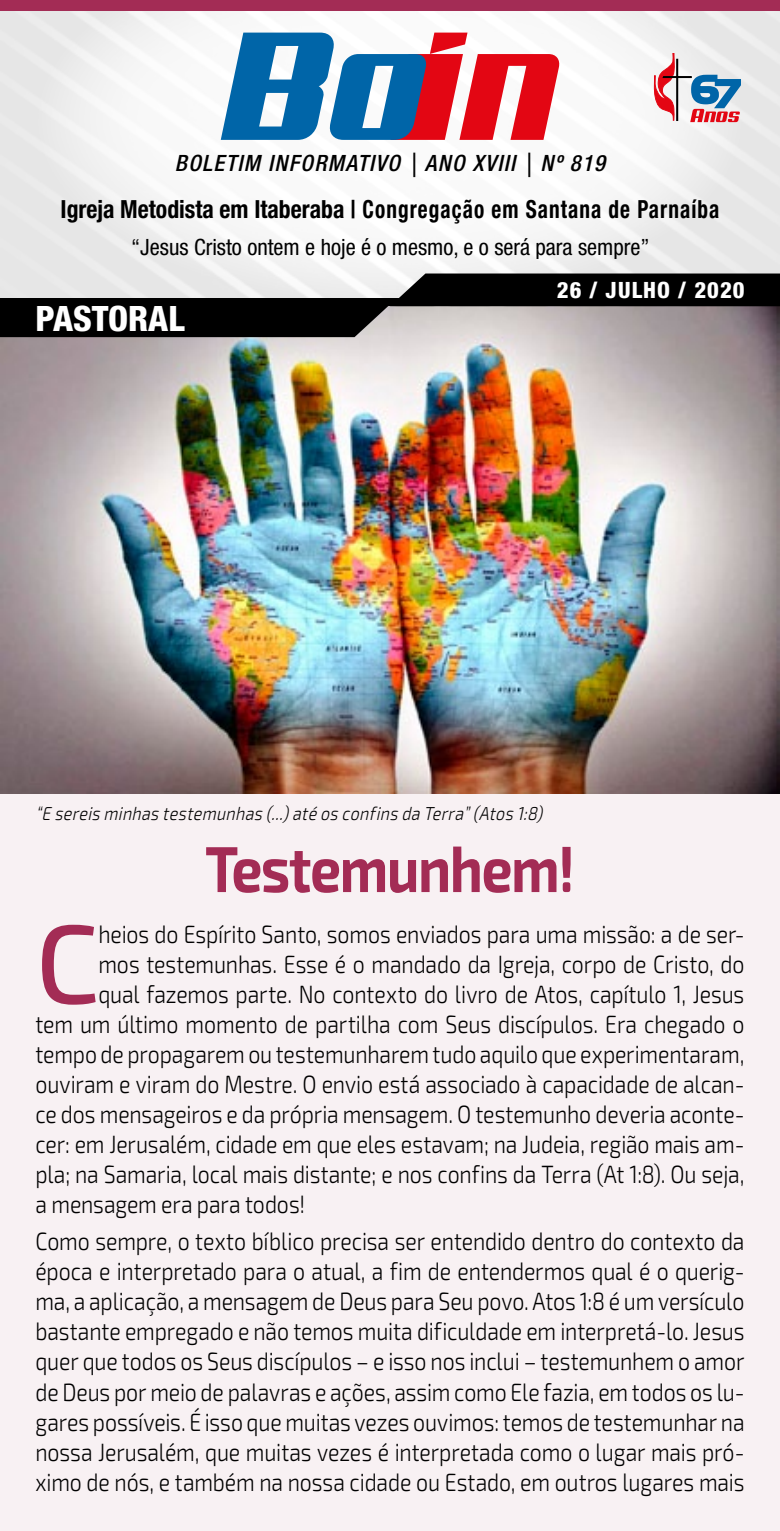
<style>
.page{position:relative;width:780px;height:1531px;background:#fff}
.page>*{position:absolute;margin:0;border:0;box-sizing:border-box;transform-origin:0 0}
.t1{font:500 112px "Exo 2";color:#a32c55}
.t2{font:700 65px "Exo 2";letter-spacing:-.025em;color:#a32c55;scale:.85 1}
.t3{font:800 condensed 35px "Helvetica Neue LT Std";color:#fff}
.t4{font:300 25px/30px "Exo 2";letter-spacing:-.005em;color:#000;text-align:justify;scale:.85 1}
.t5{font:700 condensed 25px "Helvetica Neue LT Std";letter-spacing:.05em;color:#000;scale:.95 1}
.t6{font:condensed 22.5px "Helvetica Neue LT Std";color:#000}
.t7{font:italic 500 condensed 22.5px "Helvetica Neue LT Std";letter-spacing:.06em;color:#000}
.t8{font:800 condensed 22.5px "Helvetica Neue LT Std";letter-spacing:.05em;color:#fff}
.t9{font:italic 300 18.75px "Exo 2";color:#000;scale:.85 1}
</style>
<div class="page">
<div style="left:0;top:227px;width:780px;height:1304px;background:#f8f1f3"></div>
<img style="left:0;top:337px;width:780px;height:457px">
<div style="left:0;top:0;width:780px;height:306px;background:#e6e6e6"></div>
<svg style="left:53px;top:11px;width:683px;height:262px;fill:#f7f7f7"></svg>
<div style="left:1px;top:0;width:779px;height:11px;background:#a32c55"></div>
<svg style="left:0;top:273px;width:780px;height:64px"></svg>
<div style="left:0;top:298px;width:492px;height:8px;background:#000"></div>
<svg style="left:221px;top:33px;width:338px;height:107px"></svg>
<svg style="left:653px;top:53px;width:88px;height:69px"></svg>
<p class="t7" style="left:175px;top:149px;width:431px">BOLETIM INFORMATIVO | ANO XVIII | Nº 819</p>
<p class="t5" style="left:61px;top:194px;width:695px">Igreja Metodista em Itaberaba | Congregação em Santana de Parnaíba</p>
<p class="t6" style="left:131px;top:234px;width:520px">“Jesus Cristo ontem e hoje é o mesmo, e o será para sempre”</p>
<h3 class="t3" style="left:35px;top:297px;width:151px">PASTORAL</h3>
<p class="t8" style="left:557px;top:276px;width:189px">26 / JULHO / 2020</p>
<p class="t9" style="left:35px;top:802px;width:603px">“E sereisminhastestemunhas(...)até osconfinsda Terra”(Atos1:8)</p>
<h2 class="t2" style="left:205px;top:830px;width:436px">Testemunhem!</h2>
<h1 class="t1" style="left:35px;top:898px;width:66px">C</h1>
<p class="t4" style="left:98px;top:920px;width:761px">heios do Espírito Santo, somos enviados para uma missão: a de ser-</p>
<p class="t4" style="left:98px;top:950px;width:761px">mos testemunhas. Esse é o mandado da Igreja, corpo de Cristo, do</p>
<p class="t4" style="left:98px;top:980px;width:761px">qual fazemos parte. No contexto do livro de Atos, capítulo 1, Jesus</p>
<p class="t4" style="left:35px;top:1010px;width:835px">tem um último momento de partilha com Seus discípulos. Era chegado o</p>
<p class="t4" style="left:35px;top:1040px;width:835px">tempo de propagarem ou testemunharem tudo aquilo que experimentaram,</p>
<p class="t4" style="left:35px;top:1070px;width:835px">ouviram e viram do Mestre. O envio está associado à capacidade de alcan-</p>
<p class="t4" style="left:35px;top:1100px;width:835px">ce dos mensageiros e da própria mensagem. O testemunho deveria aconte-</p>
<p class="t4" style="left:35px;top:1130px;width:835px">cer: em Jerusalém, cidade em que eles estavam; na Judeia, região mais am-</p>
<p class="t4" style="left:35px;top:1160px;width:835px">pla; na Samaria, local mais distante; e nos confins da Terra (At 1:8). Ou seja,</p>
<p class="t4" style="left:35px;top:1190px;width:319px">a mensagem era para todos!</p>
<p class="t4" style="left:35px;top:1227px;width:835px">Como sempre, o texto bíblico precisa ser entendido dentro do contexto da época e interpretado para o atual, a fim de entendermos qual é o querig&shy;ma, a aplicação, a mensagem de Deus para Seu povo. Atos 1:8 é um versículo bastante empregado e não temos muita dificuldade em interpretá-lo. Jesus quer que todos os Seus discípulos – e isso nos inclui – testemunhem o amor de Deus por meio de palavras e ações, assim como Ele fazia, em todos os lu&shy;gares possíveis. É isso que muitas vezes ouvimos: temos de testemunhar na nossa Jerusalém, que muitas vezes é interpretada como o lugar mais pró&shy;ximo de nós, e também na nossa cidade ou Estado, em outros lugares mais</p>
</div>
